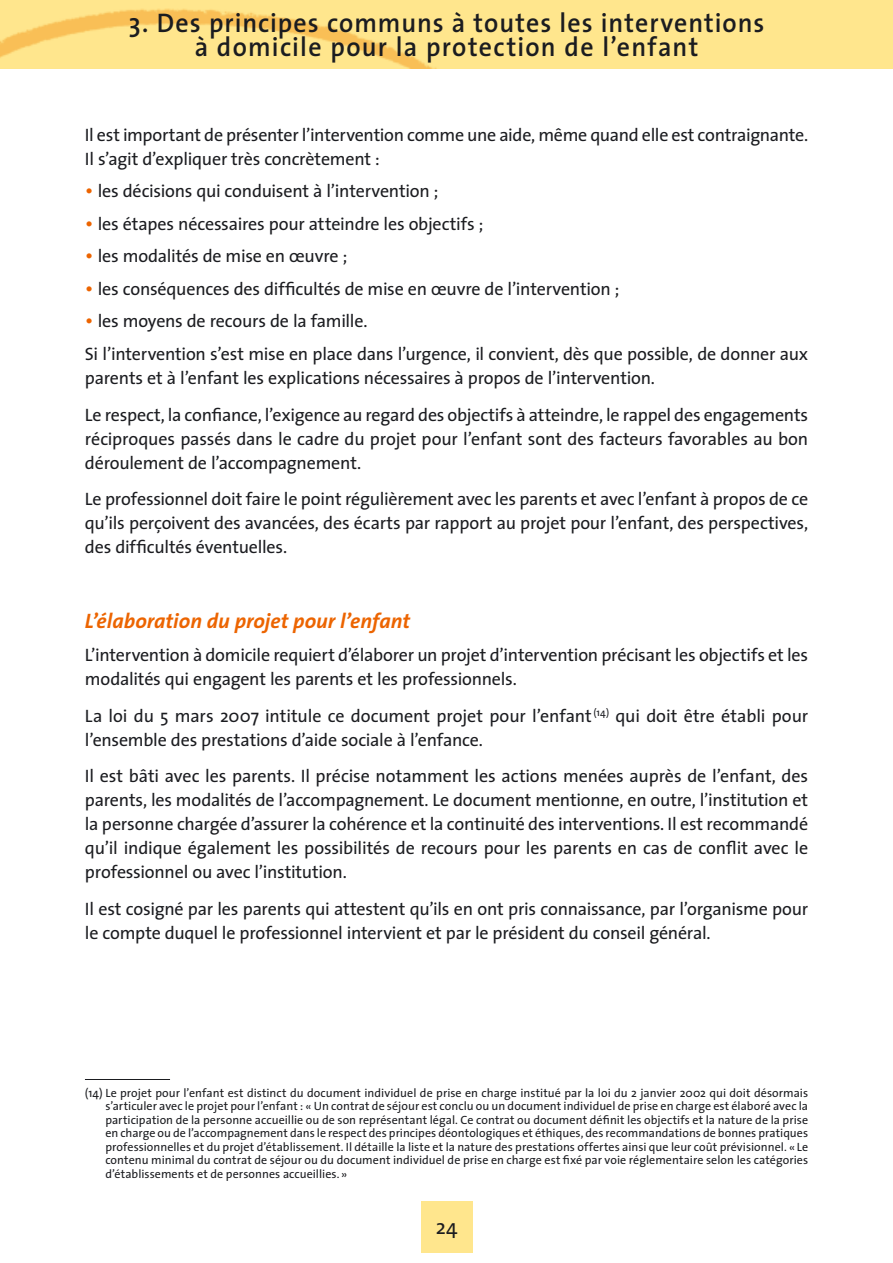
<style>
.page{position:relative;width:893px;height:1263px;background:#fff}
.page>*{position:absolute;margin:0;border:0;box-sizing:border-box;transform-origin:0 0}
.t1{font:600 27px/24px "The Sans";letter-spacing:.04em;color:#1b1c20;text-align:center;scale:.96 1}
.t2{font:italic 700 21px "The Sans";letter-spacing:.005em;color:#ec6400}
.t3{font:21px/32.5px "The Sans";color:#ec6400;text-align:justify}
.t4{font:21px "The Sans";color:#1b1c20}
.t5{font:18px/24px "The Sans";letter-spacing:-.01em;color:#1b1c20}
.t6{font:12px/13.5px "The Sans";letter-spacing:.005em;color:#1b1c20;text-align:justify}
</style>
<div class="page">
<div style="left:421px;top:1201px;width:51px;height:51px;background:#ffe68d"></div>
<img style="left:0;top:0;width:892px;height:68px">
<hr style="left:85px;top:1079px;width:85px;height:1px;background:#1b1c20">
<h1 class="t1" style="left:129px;top:13px;width:663px">3. Des principes communs à toutes les interventions à domicile pour la protection de l’enfant</h1>
<p class="t5" style="left:85px;top:124px;width:724px">Il est important de présenter l’intervention comme une aide, même quand elle est contraignante.<br>Il s’agit d’expliquer très concrètement :</p>
<p class="t5" style="left:98px;top:181px;width:342px">les décisions qui conduisent à l’intervention ;</p>
<p class="t5" style="left:98px;top:213px;width:387px">les étapes nécessaires pour atteindre les objectifs ;</p>
<p class="t5" style="left:98px;top:246px;width:251px">les modalités de mise en œuvre ;</p>
<p class="t5" style="left:98px;top:278px;width:523px">les conséquences des difficultés de mise en œuvre de l’intervention ;</p>
<p class="t5" style="left:98px;top:311px;width:271px">les moyens de recours de la famille.</p>
<p class="t5" style="left:85px;top:343px;width:724px">Si l’intervention s’est mise en place dans l’urgence, il convient, dès que possible, de donner aux</p>
<p class="t5" style="left:85px;top:361px;width:724px;line-height:36.8px">parents et à l’enfant les explications nécessaires à propos de l’intervention.<br>Le respect, la confiance, l’exigence au regard des objectifs à atteindre, le rappel des engagements</p>
<p class="t5" style="left:85px;top:428px;width:724px">réciproques passés dans le cadre du projet pour l’enfant sont des facteurs favorables au bon déroulement de l’accompagnement.</p>
<p class="t5" style="left:85px;top:489px;width:724px;text-align:justify">Le professionnel doit faire le point régulièrement avec les parents et avec l’enfant à propos de ce qu’ils perçoivent des avancées, des écarts par rapport au projet pour l’enfant, des perspectives, des difficultés éventuelles.</p>
<p class="t3" style="left:85px;top:176px;width:11px">• • • • •</p>
<p class="t2" style="left:85px;top:611px;width:327px">L’élaboration du projet pour l’enfant</p>
<p class="t5" style="left:85px;top:645px;width:724px">L’intervention à domicile requiert d’élaborer un projet d’intervention précisant les objectifs et les modalités qui engagent les parents et les professionnels.</p>
<p class="t5" style="left:85px;top:705px;width:724px">La loi du 5 mars 2007 intitule ce document projet pour l’enfant <sup>(14)</sup> qui doit être établi pour l’ensemble des prestations d’aide sociale à l’enfance.</p>
<p class="t5" style="left:85px;top:766px;width:724px;text-align:justify">Il est bâti avec les parents. Il précise notamment les actions menées auprès de l’enfant, des parents, les modalités de l’accompagnement. Le document mentionne, en outre, l’institution et la personne chargée d’assurer la cohérence et la continuité des interventions. Il est recommandé qu’il indique également les possibilités de recours pour les parents en cas de conflit avec le professionnel ou avec l’institution.</p>
<p class="t5" style="left:85px;top:899px;width:724px">Il est cosigné par les parents qui attestent qu’ils en ont pris connaissance, par l’organisme pour le compte duquel le professionnel intervient et par le président du conseil général.</p>
<p class="t6" style="left:105px;top:1087px;width:704px;text-indent:-20px">(14) Le projet pour l’enfant est distinct du document individuel de prise en charge institué par la loi du 2 janvier 2002 qui doit désormais s’articuler avec le projet pour l’enfant : « Un contrat de séjour est conclu ou un document individuel de prise en charge est élaboré avec la participation de la personne accueillie ou de son représentant légal. Ce contrat ou document définit les objectifs et la nature de la prise en charge ou de l’accompagnement dans le respect des principes déontologiques et éthiques, des recommandations de bonnes pratiques professionnelles et du projet d’établissement. Il détaille la liste et la nature des prestations offertes ainsi que leur coût prévisionnel. « Le contenu minimal du contrat de séjour ou du document individuel de prise en charge est fixé par voie réglementaire selon les catégories d’établissements et de personnes accueillies. »</p>
<p class="t4" style="left:435px;top:1219px;width:23px">24</p>
</div>
